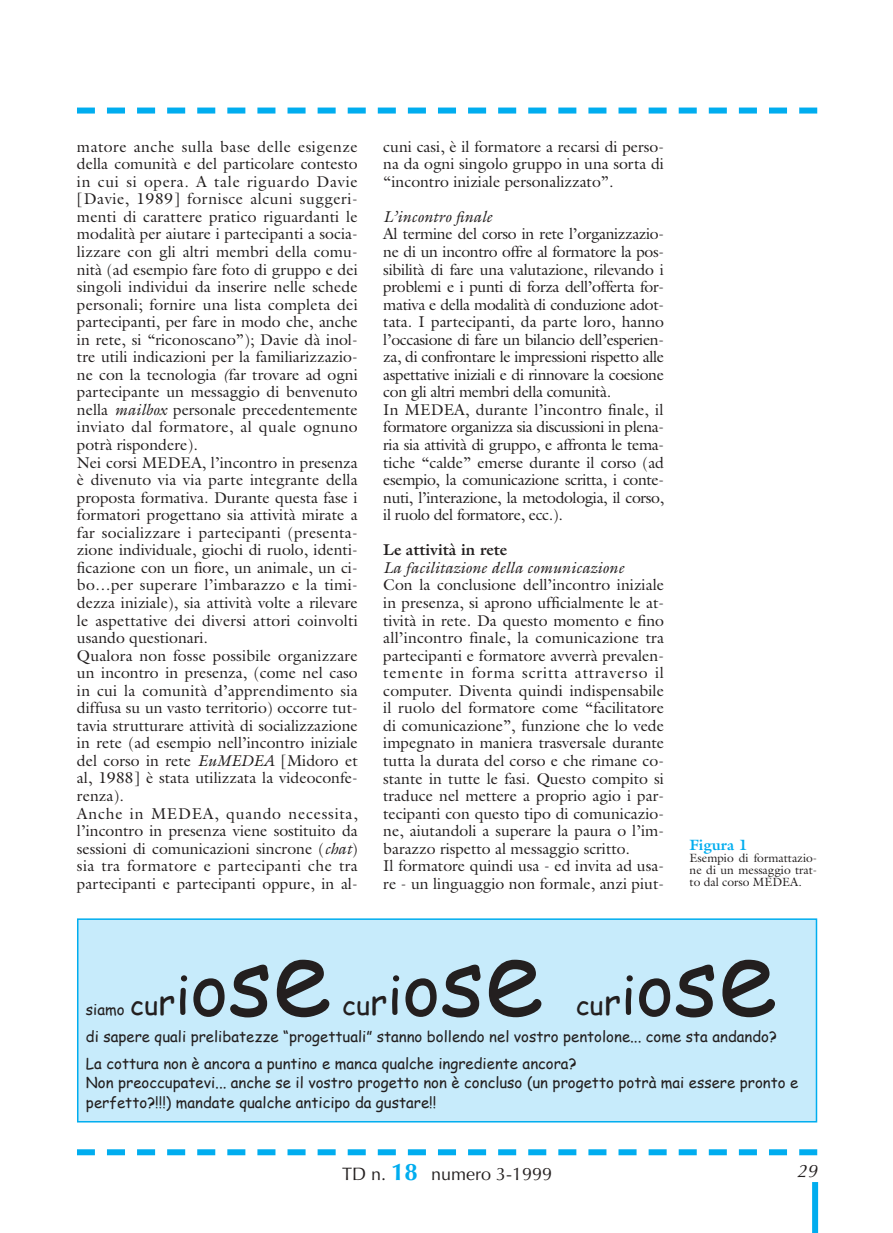
<style>
.page{position:relative;width:893px;height:1233px;background:#fff}
.page>*{position:absolute;margin:0;border:0;box-sizing:border-box;transform-origin:0 0}
.t1{font:27px "Comic Sans MS";color:#231f1f}
.t2{font:18px "Optima";color:#231f1f}
.t3{font:italic 18px "Optima";color:#231f1f}
.t4{font:15.75px/17.5px "Galliard";color:#231f1f}
.t5{font:15.75px/17.5px "Galliard";letter-spacing:-.025em;color:#231f1f}
.t6{font:italic 15.75px "Galliard";color:#231f1f}
.t7{font:700 15.75px "Galliard";color:#231f1f}
.t8{font:15px/19.6px "Comic Sans MS";color:#231f1f}
.t9{font:700 15px "Galliard";color:#00adef}
.t10{font:12px/12px "Galliard";color:#231f1f;text-align:justify}
.s1{font-style:italic}
.s2{font-size:36px}
.s3{font-size:54px}
.s4{font-size:72px}
.s5{font-size:90px}
.s6{font-size:108px}
.s7{font-weight:700;font-size:24px;color:#00adef}
</style>
<div class="page">
<div style="left:812px;top:1182px;width:6px;height:51px;background:#00adef"></div>
<svg style="left:107px;top:1149px;width:680px;height:6px"></svg>
<div style="left:77px;top:1149px;width:18px;height:6px;background:#00adef"></div>
<div style="left:799px;top:1149px;width:18px;height:6px;background:#00adef"></div>
<svg style="left:107px;top:108px;width:680px;height:6px"></svg>
<div style="left:77px;top:108px;width:18px;height:6px;background:#00adef"></div>
<div style="left:799px;top:108px;width:18px;height:6px;background:#00adef"></div>
<div style="left:78px;top:919px;width:738px;height:203px;background:#c7ebfb"></div>
<div style="left:77px;top:918px;width:740px;height:205px;border:2px solid #00adef"></div>
<p class="t4" style="left:77px;top:139px;width:282px">matore anche sulla base delle esigenze della comunità e del particolare contesto in cui si opera. A tale riguardo Davie [Davie, 1989] fornisce alcuni suggeri&shy;menti di carattere pratico riguardanti le modalità per aiutare i partecipanti a socia&shy;lizzare con gli altri membri della comu&shy;nità (ad esempio fare foto di gruppo e dei singoli individui da inserire nelle schede personali; fornire una lista completa dei partecipanti, per fare in modo che, anche in rete, si “riconoscano”); Davie dà inol&shy;tre utili indicazioni per la familiarizzazio&shy;ne con la tecnologia <span class="s1">(</span>far trovare ad ogni partecipante un messaggio di benvenuto nella <span class="s1">mailbox</span> personale precedentemente inviato dal formatore, al quale ognuno potrà rispondere).<br>Nei corsi MEDEA, l’incontro in presenza è divenuto via via parte integrante della proposta formativa. Durante questa fase i formatori progettano sia attività mirate a far socializzare i partecipanti (presenta&shy;zione individuale, giochi di ruolo, identi&shy;ficazione con un fiore, un animale, un ci&shy;bo…per superare l’imbarazzo e la timi&shy;dezza iniziale), sia attività volte a rilevare le aspettative dei diversi attori coinvolti usando questionari.<br>Qualora non fosse possibile organizzare un incontro in presenza, (come nel caso in cui la comunità d’apprendimento sia diffusa su un vasto territorio) occorre tut&shy;tavia strutturare attività di socializzazione in rete (ad esempio nell’incontro iniziale del corso in rete <span class="s1">EuMEDEA</span> [Midoro et al, 1988] è stata utilizzata la videoconfe&shy;renza).<br>Anche in MEDEA, quando necessita, l’incontro in presenza viene sostituito da sessioni di comunicazioni sincrone (<span class="s1">chat</span>) sia tra formatore e partecipanti che tra partecipanti e partecipanti oppure, in al-</p>
<p class="t4" style="left:383px;top:139px;width:282px;text-align:justify">cuni casi, è il formatore a recarsi di perso&shy;na da ogni singolo gruppo in una sorta di “incontro iniziale personalizzato”.</p>
<p class="t6" style="left:383px;top:211px;width:110px">L’incontro finale</p>
<p class="t5" style="left:383px;top:227px;width:282px">Al termine del corso in rete l’organizzazio&shy;ne di un incontro offre al formatore la pos&shy;sibilità di fare una valutazione, rilevando i problemi e i punti di forza dell’offerta for&shy;mativa e della modalità di conduzione adot&shy;tata. I partecipanti, da parte loro, hanno l’occasione di fare un bilancio dell’esperien&shy;za, di confrontare le impressioni rispetto alle aspettative iniziali e di rinnovare la coesione con gli altri membri della comunità.<br>In MEDEA, durante l’incontro finale, il formatore organizza sia discussioni in plena&shy;ria sia attività di gruppo, e affronta le tema&shy;tiche “calde” emerse durante il corso (ad esempio, la comunicazione scritta, i conte&shy;nuti, l’interazione, la metodologia, il corso, il ruolo del formatore, ecc.).</p>
<p class="t7" style="left:383px;top:544px;width:125px">Le attività in rete</p>
<p class="t6" style="left:383px;top:562px;width:242px">La facilitazione della comunicazione</p>
<p class="t4" style="left:383px;top:578px;width:282px">Con la conclusione dell’incontro iniziale in presenza, si aprono ufficialmente le at&shy;tività in rete. Da questo momento e fino all’incontro finale, la comunicazione tra partecipanti e formatore avverrà prevalen&shy;temente in forma scritta attraverso il computer. Diventa quindi indispensabile il ruolo del formatore come “facilitatore di comunicazione”, funzione che lo vede impegnato in maniera trasversale durante tutta la durata del corso e che rimane co&shy;stante in tutte le fasi. Questo compito si traduce nel mettere a proprio agio i par&shy;tecipanti con questo tipo di comunicazio&shy;ne, aiutandoli a superare la paura o l’im&shy;barazzo rispetto al messaggio scritto.<br>Il formatore quindi usa - ed invita ad usa&shy;re - un linguaggio non formale, anzi piut-</p>
<p class="t9" style="left:689px;top:839px;width:60px">Figura 1</p>
<p class="t10" style="left:689px;top:853px;width:129px">Esempio di formattazio&shy;ne di un messaggio trat&shy;to dal corso MEDEA.</p>
<h1 class="t1" style="left:130px;top:985px;width:415px">cu<span class="s2">r</span><span class="s3">i</span><span class="s4">o</span><span class="s5">s</span><span class="s6">e</span> cu<span class="s2">r</span><span class="s3">i</span><span class="s4">o</span><span class="s5">s</span><span class="s6">e</span></h1>
<h1 class="t1" style="left:575px;top:985px;width:203px">cu<span class="s2">r</span><span class="s3">i</span><span class="s4">o</span><span class="s5">s</span><span class="s6">e</span></h1>
<p class="t8" style="left:86px;top:1053px;width:714px">La cottura non Ë ancora a puntino e manca qualche ingrediente ancora?<br>Non preoccupatevi... anche se il vostro progetto non Ë concluso (un progetto potr‡ mai essere pronto e perfetto?!!!) mandate qualche anticipo da gustare!!</p>
<p class="t8" style="left:86px;top:995px;width:692px;line-height:27px">siamo<br>di sapere quali prelibatezze ìprogettualiî stanno bollendo nel vostro pentolone... come sta andando?</p>
<p class="t2" style="left:342px;top:1167px;width:212px">TD n. <span class="s7">18</span> numero 3-1999</p>
<p class="t3" style="left:797px;top:1164px;width:22px">29</p>
</div>
